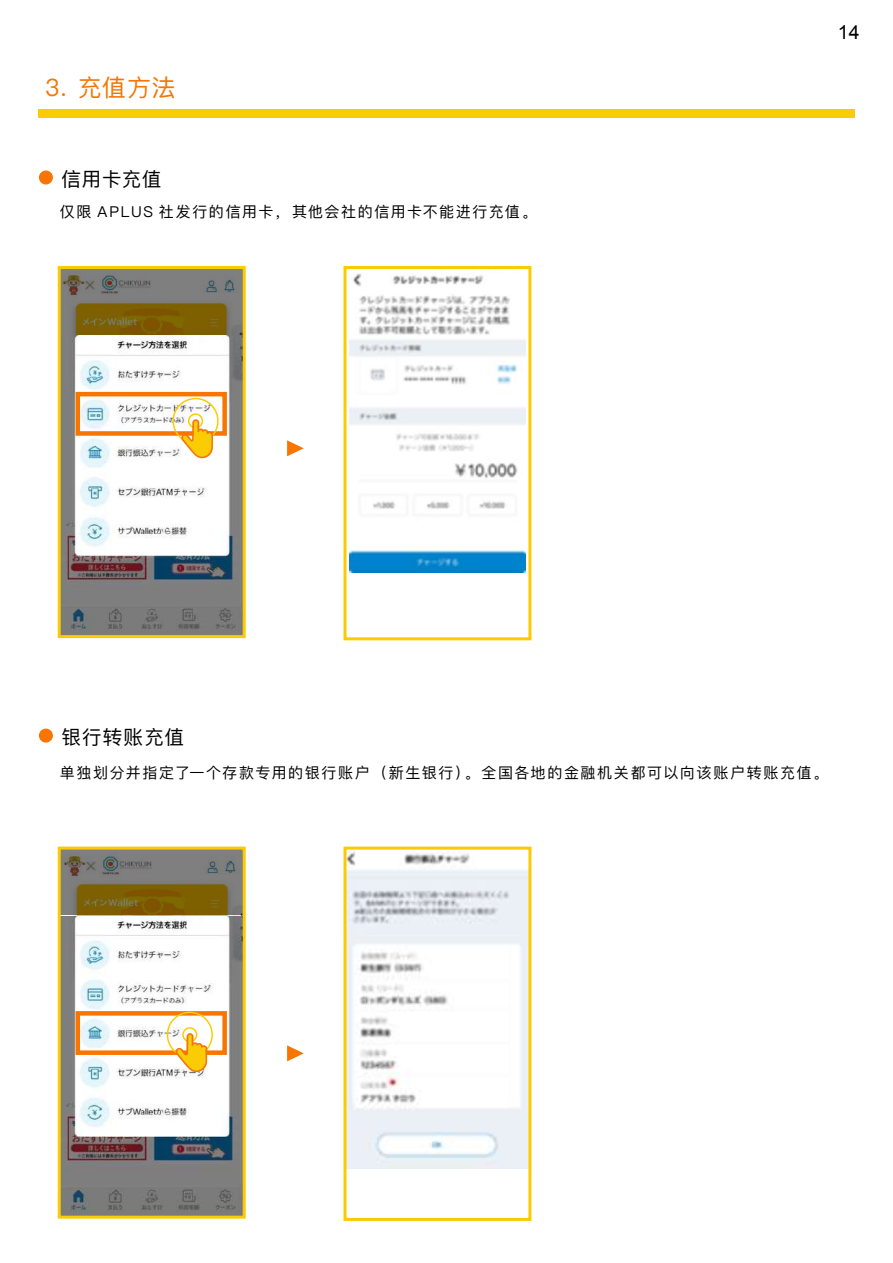
<style>
.page{position:relative;width:893px;height:1263px;background:#fff}
.page>*{position:absolute;margin:0;border:0;box-sizing:border-box;transform-origin:0 0}
.t1{font:24px "Ping Fang SC";color:#f77500}
.t2{font:19.5px "Ping Fang SC";letter-spacing:.045em;color:#000}
.t3{font:19.5px "Arial";color:#000}
.t4{font:15px "Ping Fang SC";letter-spacing:.105em;color:#000}
</style>
<div class="page">
<div style="left:38px;top:109px;width:816px;height:9px;background:#fbcc03"></div>
<img style="left:62px;top:335px;width:180px;height:299px">
<svg style="left:62px;top:270px;width:180px;height:65px;background:#7b6e49"></svg>
<div style="left:58px;top:266px;width:188px;height:372px;border:3px solid #f9cb00"></div>
<div style="left:39px;top:171px;width:14px;height:14px;background:#f77500;border-radius:50%"></div>
<div style="left:39px;top:729px;width:14px;height:14px;background:#f77500;border-radius:50%"></div>
<img style="left:349px;top:273px;width:176px;height:299px">
<div style="left:343px;top:266px;width:188px;height:374px;border:3px solid #f9cb00"></div>
<div style="left:76px;top:392px;width:151px;height:44px;border:4px solid #f77500"></div>
<svg style="left:287px;top:440px;width:17px;height:16px"></svg>
<svg style="left:287px;top:1045px;width:17px;height:16px"></svg>
<img style="left:62px;top:915px;width:180px;height:300px">
<svg style="left:62px;top:850px;width:180px;height:65px;background:#7b6f4b"></svg>
<div style="left:58px;top:846px;width:188px;height:373px;border:3px solid #f9cb00"></div>
<img style="left:347px;top:851px;width:180px;height:317px">
<div style="left:343px;top:846px;width:188px;height:375px;border:3px solid #f9cb00"></div>
<div style="left:76px;top:1011px;width:151px;height:44px;border:4px solid #f77500"></div>
<div style="left:182px;top:1027px;width:15px;height:15px;border:2px solid #fbcc03;border-radius:50%"></div>
<div style="left:167px;top:1012px;width:46px;height:46px;border:2px solid #fbcc03;border-radius:50%"></div>
<svg style="left:176px;top:1033px;width:31px;height:39px"></svg>
<div style="left:188px;top:413px;width:15px;height:15px;border:2px solid #fbcc03;border-radius:50%"></div>
<div style="left:172px;top:398px;width:47px;height:46px;border:2px solid #fbcc03;border-radius:50%"></div>
<svg style="left:181px;top:419px;width:32px;height:39px"></svg>
<h1 class="t1" style="left:45px;top:72px;width:132px">3. 充值方法</h1>
<h2 class="t2" style="left:61px;top:167px;width:101px">信用卡充值</h2>
<p class="t4" style="left:60px;top:202px;width:478px">仅限 APLUS 社发行的信用卡，其他会社的信用卡不能进行充值。</p>
<h2 class="t3" style="left:838px;top:19px;width:23px">14</h2>
<h2 class="t2" style="left:61px;top:725px;width:124px">银行转账充值</h2>
<p class="t4" style="left:60px;top:763px;width:770px">单独划分并指定了一个存款专用的银行账户（新生银行）。全国各地的金融机关都可以向该账户转账充值。</p>
</div>
